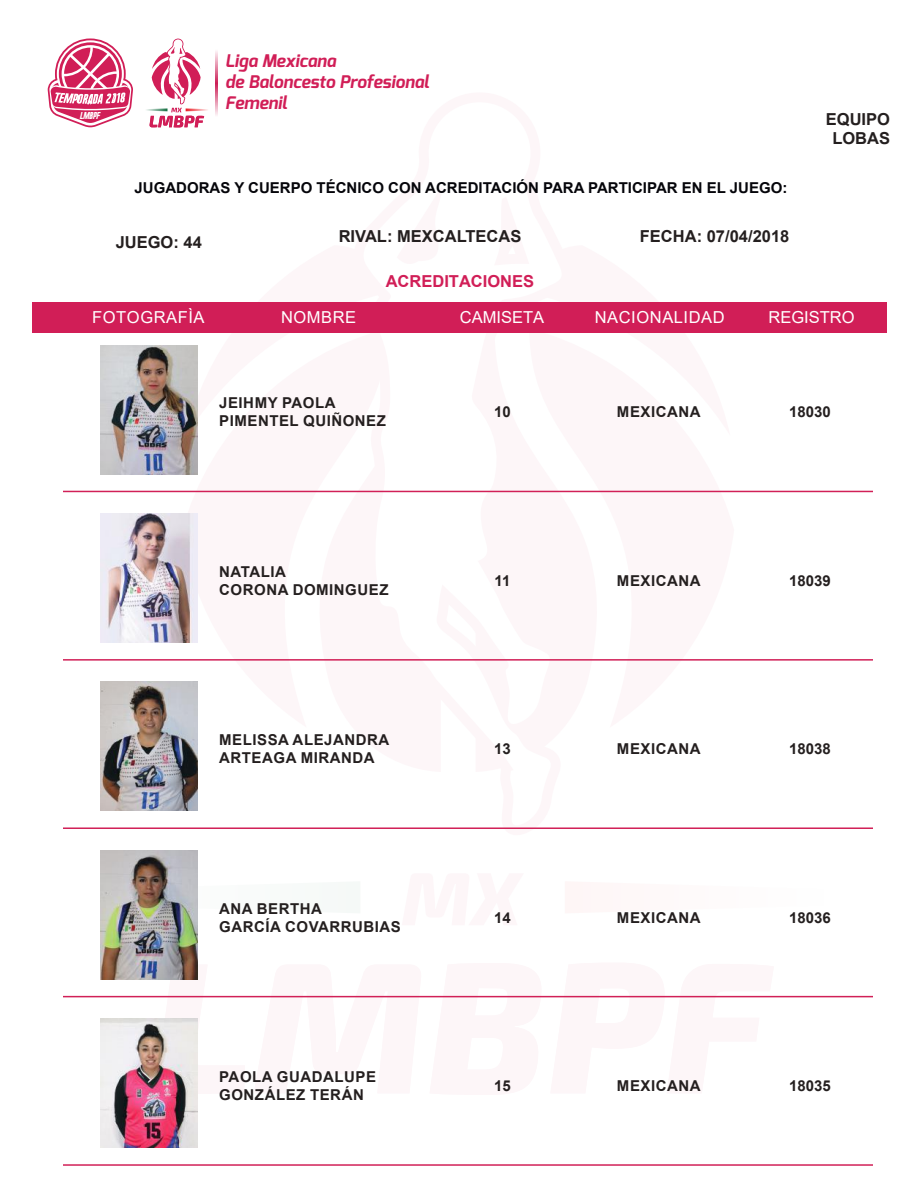
<style>
.page{position:relative;width:918px;height:1188px;background:#fff}
.page>*{position:absolute;margin:0;border:0;box-sizing:border-box;transform-origin:0 0}
.t1{font:italic 700 17.4px/20.9px "Exo";color:#d11e57}
.t2{font:700 16.5px/19.8px "Arial";color:#241f1f;text-align:center}
.t3{font:16.5px "Arial";letter-spacing:.035em;color:#fff}
.t4{font:16.5px "Arial";color:#fff}
.t5{font:700 16.5px "Arial";color:#d11e57}
.t6{font:700 15px/18px "Arial";letter-spacing:.035em;color:#241f1f}
.t7{font:700 15px "Arial";color:#05050a}
.t8{font:9.75px "Urae Nium";color:#fff}
</style>
<div class="page">
<svg style="left:146px;top:979px;width:639px;height:40px"></svg>
<svg style="left:361px;top:302px;width:203px;height:191px"></svg>
<div style="left:33px;top:303px;width:854px;height:30px;background:#d11e57"></div>
<svg style="left:146px;top:38px;width:62px;height:90px"></svg>
<svg style="left:215px;top:51px;width:2px;height:65px"></svg>
<svg style="left:48px;top:45px;width:85px;height:82px"></svg>
<img style="left:101px;top:345px;width:97px;height:129px">
<hr style="left:63px;top:491px;width:810px;height:1px;background:#d12057">
<img style="left:101px;top:513px;width:97px;height:129px">
<hr style="left:63px;top:659px;width:810px;height:2px;background:#d12057">
<img style="left:101px;top:682px;width:97px;height:129px">
<hr style="left:63px;top:827px;width:810px;height:2px;background:#d12057">
<img style="left:101px;top:850px;width:97px;height:129px">
<hr style="left:63px;top:996px;width:810px;height:1px;background:#d12057">
<img style="left:101px;top:1019px;width:97px;height:129px">
<hr style="left:63px;top:1164px;width:810px;height:2px;background:#d12057">
<p class="t1" style="left:225px;top:50px;width:205px">Liga Mexicana<br>de Baloncesto Profesional<br>Femenil</p>
<p class="t8" style="left:80px;top:112px;width:22px">lmbpf</p>
<p class="t2" style="left:826px;top:109px;width:66px">EQUIPO<br>LOBAS</p>
<p class="t7" style="left:135px;top:178px;width:654px">JUGADORAS Y CUERPO TÉCNICO CON ACREDITACIÓN PARA PARTICIPAR EN EL JUEGO:</p>
<p class="t2" style="left:116px;top:233px;width:88px">JUEGO: 44</p>
<p class="t2" style="left:339px;top:226px;width:184px">RIVAL: MEXCALTECAS</p>
<p class="t2" style="left:640px;top:226px;width:151px">FECHA: 07/04/2018</p>
<p class="t5" style="left:386px;top:270px;width:150px">ACREDITACIONES</p>
<p class="t3" style="left:92px;top:306px;width:114px">FOTOGRAFÌA</p>
<p class="t3" style="left:281px;top:306px;width:77px">NOMBRE</p>
<p class="t4" style="left:460px;top:306px;width:86px">CAMISETA</p>
<p class="t4" style="left:769px;top:306px;width:88px">REGISTRO</p>
<p class="t3" style="left:595px;top:306px;width:131px">NACIONALIDAD</p>
<p class="t6" style="left:219px;top:394px;width:168px">JEIHMY PAOLA<br>PIMENTEL QUIÑONEZ</p>
<p class="t6" style="left:494px;top:403px;width:18px">10</p>
<p class="t6" style="left:617px;top:403px;width:85px">MEXICANA</p>
<p class="t6" style="left:789px;top:403px;width:43px">18030</p>
<p class="t6" style="left:219px;top:563px;width:171px">NATALIA<br>CORONA DOMINGUEZ</p>
<p class="t6" style="left:495px;top:572px;width:17px">11</p>
<p class="t6" style="left:617px;top:572px;width:85px">MEXICANA</p>
<p class="t6" style="left:789px;top:572px;width:43px">18039</p>
<p class="t6" style="left:219px;top:731px;width:172px">MELISSA ALEJANDRA<br>ARTEAGA MIRANDA</p>
<p class="t6" style="left:494px;top:740px;width:18px">13</p>
<p class="t6" style="left:617px;top:740px;width:85px">MEXICANA</p>
<p class="t6" style="left:789px;top:740px;width:43px">18038</p>
<p class="t6" style="left:219px;top:899px;width:183px">ANA BERTHA<br>GARCÍA COVARRUBIAS</p>
<p class="t6" style="left:494px;top:908px;width:18px">14</p>
<p class="t6" style="left:617px;top:908px;width:85px">MEXICANA</p>
<p class="t6" style="left:789px;top:908px;width:43px">18036</p>
<p class="t6" style="left:219px;top:1068px;width:158px">PAOLA GUADALUPE<br>GONZÁLEZ TERÁN</p>
<p class="t6" style="left:494px;top:1077px;width:18px">15</p>
<p class="t6" style="left:617px;top:1077px;width:85px">MEXICANA</p>
<p class="t6" style="left:789px;top:1077px;width:43px">18035</p>
</div>
